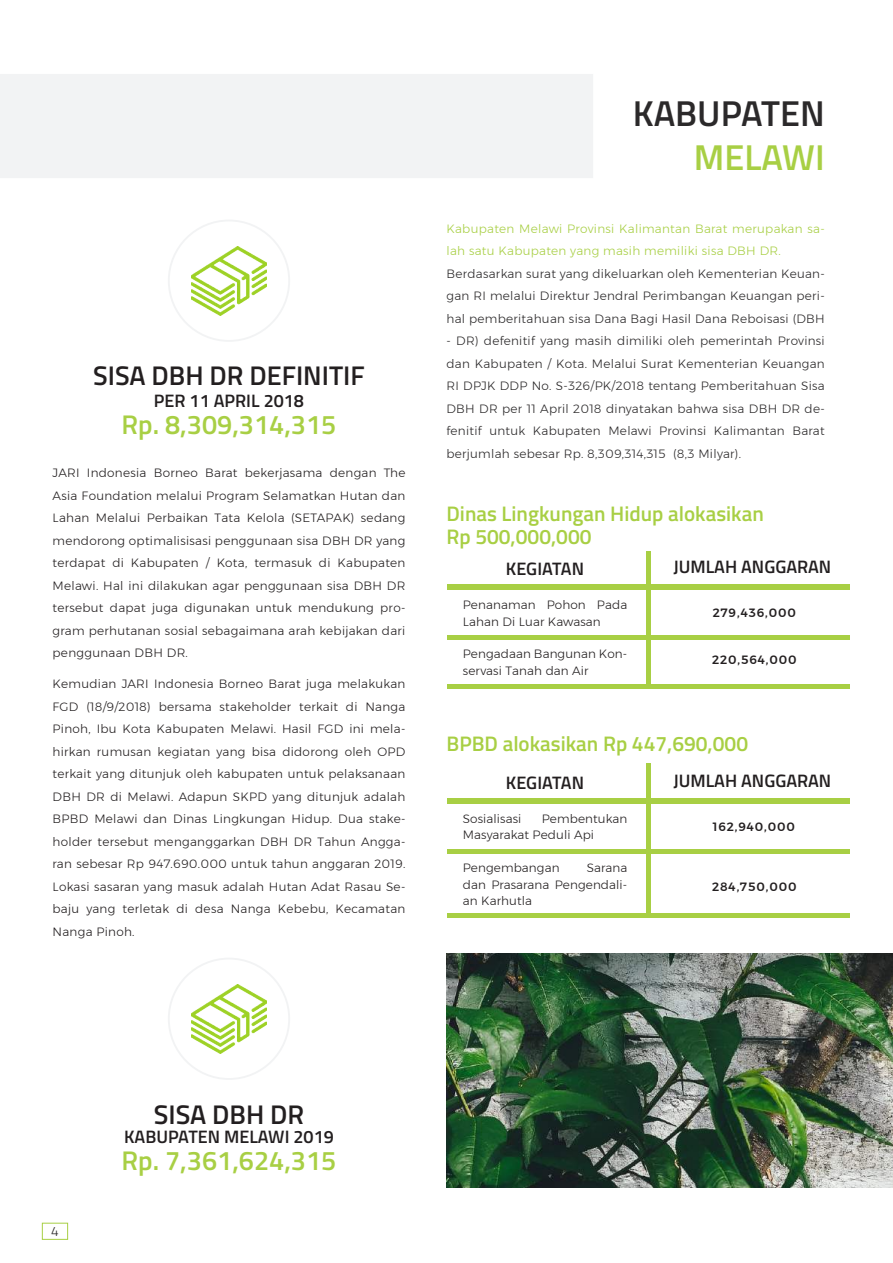
<style>
.page{position:relative;width:893px;height:1263px;background:#fff}
.page>*{position:absolute;margin:0;border:0;box-sizing:border-box;transform-origin:0 0}
.t1{font:600 36px "Titillium";color:#2b292a}
.t2{font:600 36px "Titillium";color:#a8cf44}
.t3{font:600 27px "Titillium";color:#a8cf44}
.t4{font:600 27px "Titillium";color:#231f20}
.t5{font:600 21px/22.5px "Titillium";color:#a8cf44}
.t6{font:600 18px "Titillium";color:#231f20}
.t7{font:300 13.5px "Titillium";color:#2b292a}
.t8{font:300 12px/22.5px "Montserrat";letter-spacing:.01em;color:#231f20;text-align:justify}
.t9{font:300 12px/22.5px "Montserrat";letter-spacing:.025em;color:#2b292a;text-align:justify}
.t10{font:300 12px/22.5px "Montserrat";letter-spacing:.025em;color:#a8cf44}
.t11{font:500 12px "Montserrat";letter-spacing:.075em;color:#231f20}
</style>
<div class="page">
<div style="left:42px;top:1223px;width:26px;height:17px;border:1px solid #a8cf44"></div>
<div style="left:1px;top:75px;width:591px;height:102px;background:#f2f3f4"></div>
<div style="left:0;top:74px;width:593px;height:104px;border:2px solid #f2f3f4"></div>
<img style="left:446px;top:953px;width:447px;height:234px">
<div style="left:168px;top:220px;width:122px;height:122px;border:2px solid #f2f3f4;border-radius:50%"></div>
<img style="left:192px;top:246px;width:74px;height:69px">
<div style="left:168px;top:958px;width:122px;height:122px;border:2px solid #f2f3f4;border-radius:50%"></div>
<img style="left:192px;top:984px;width:74px;height:69px">
<div style="left:447px;top:585px;width:403px;height:5px;background:#a8cf44"></div>
<div style="left:447px;top:798px;width:403px;height:6px;background:#a8cf44"></div>
<hr style="left:447px;top:635px;width:403px;height:4px;background:#a8cf44">
<hr style="left:447px;top:849px;width:403px;height:4px;background:#a8cf44">
<div style="left:447px;top:684px;width:403px;height:5px;background:#a8cf44"></div>
<div style="left:447px;top:913px;width:403px;height:5px;background:#a8cf44"></div>
<div style="left:646px;top:551px;width:5px;height:138px;background:#a8cf44"></div>
<div style="left:646px;top:763px;width:5px;height:155px;background:#a8cf44"></div>
<h2 class="t4" style="left:93px;top:356px;width:273px">SISA DBH DR DEFINITIF</h2>
<h3 class="t6" style="left:154px;top:387px;width:152px">PER 11 APRIL 2018</h3>
<h2 class="t3" style="left:122px;top:404px;width:216px">Rp. 8,309,314,315</h2>
<p class="t8" style="left:53px;top:462px;width:354px">JARI Indonesia Borneo Barat bekerjasama dengan The Asia Foundation melalui Program Selamatkan Hutan dan Lahan Melalui Perbaikan Tata Kelola (SETAPAK) sedang mendorong optimalisisasi penggunaan sisa DBH DR yang terdapat di Kabupaten / Kota, termasuk di Kabupaten Melawi. Hal ini dilakukan agar penggunaan sisa DBH DR tersebut dapat juga digunakan untuk mendukung pro&shy;gram perhutanan sosial sebagaimana arah kebijakan dari penggunaan DBH DR.</p>
<p class="t8" style="left:53px;top:673px;width:354px">Kemudian JARI Indonesia Borneo Barat juga melakukan FGD (18/9/2018) bersama stakeholder terkait di Nanga Pinoh, Ibu Kota Kabupaten Melawi. Hasil FGD ini mela&shy;hirkan rumusan kegiatan yang bisa didorong oleh OPD terkait yang ditunjuk oleh kabupaten untuk pelaksanaan DBH DR di Melawi. Adapun SKPD yang ditunjuk adalah BPBD Melawi dan Dinas Lingkungan Hidup. Dua stake&shy;holder tersebut menganggarkan DBH DR Tahun Angga&shy;ran sebesar Rp 947.690.000 untuk tahun anggaran 2019.<br>Lokasi sasaran yang masuk adalah Hutan Adat Rasau Se&shy;baju yang terletak di desa Nanga Kebebu, Kecamatan Nanga Pinoh.</p>
<h1 class="t1" style="left:633px;top:87px;width:194px">KABUPATEN</h1>
<h1 class="t2" style="left:694px;top:130px;width:132px">MELAWI</h1>
<p class="t10" style="left:446px;top:217px;width:380px">Kabupaten Melawi Provinsi Kalimantan Barat merupakan sa&shy;lah satu Kabupaten yang masih memiliki sisa DBH DR.</p>
<p class="t9" style="left:446px;top:262px;width:380px">Berdasarkan surat yang dikeluarkan oleh Kementerian Keuan&shy;gan RI melalui Direktur Jendral Perimbangan Keuangan peri&shy;hal pemberitahuan sisa Dana Bagi Hasil Dana Reboisasi (DBH</p>
<p class="t9" style="left:446px;top:329px;width:380px">- DR) defenitif yang masih dimiliki oleh pemerintah Provinsi dan Kabupaten / Kota. Melalui Surat Kementerian Keuangan RI DPJK DDP No. S-326/PK/2018 tentang Pemberitahuan Sisa DBH DR per 11 April 2018 dinyatakan bahwa sisa DBH DR de&shy;fenitif untuk Kabupaten Melawi Provinsi Kalimantan Barat berjumlah sebesar Rp. 8,309,314,315 (8,3 Milyar).</p>
<h3 class="t5" style="left:446px;top:502px;width:319px">Dinas Lingkungan Hidup alokasikan<br>Rp 500,000,000</h3>
<h3 class="t6" style="left:506px;top:555px;width:80px">KEGIATAN</h3>
<p class="t8" style="left:463px;top:596px;width:166px;line-height:16.5px">Penanaman Pohon Pada<br>Lahan Di Luar Kawasan</p>
<p class="t8" style="left:463px;top:646px;width:166px;line-height:16.5px">Pengadaan Bangunan Kon&shy;servasi Tanah dan Air</p>
<h3 class="t6" style="left:673px;top:553px;width:159px">JUMLAH ANGGARAN</h3>
<p class="t11" style="left:713px;top:603px;width:85px">279,436,000</p>
<p class="t11" style="left:712px;top:650px;width:86px">220,564,000</p>
<h3 class="t5" style="left:446px;top:732px;width:303px">BPBD alokasikan Rp 447,690,000</h3>
<h3 class="t6" style="left:506px;top:769px;width:80px">KEGIATAN</h3>
<p class="t8" style="left:463px;top:807px;width:60px">Sosialisasi</p>
<p class="t8" style="left:463px;top:810px;width:166px;line-height:16.5px;text-indent:79px">Pembentukan<br>Masyarakat Peduli Api</p>
<p class="t8" style="left:463px;top:856px;width:98px">Pengembangan</p>
<p class="t8" style="left:463px;top:859px;width:166px;line-height:16.5px;text-indent:124px">Sarana dan Prasarana Pengendali&shy;an Karhutla</p>
<h3 class="t6" style="left:673px;top:767px;width:159px">JUMLAH ANGGARAN</h3>
<p class="t11" style="left:713px;top:817px;width:84px">162,940,000</p>
<p class="t11" style="left:712px;top:877px;width:86px">284,750,000</p>
<p class="t7" style="left:51px;top:1221px;width:9px">4</p>
<h2 class="t4" style="left:154px;top:1094px;width:152px">SISA DBH DR</h2>
<h3 class="t6" style="left:124px;top:1123px;width:211px">KABUPATEN MELAWI 2019</h3>
<h2 class="t3" style="left:122px;top:1140px;width:216px">Rp. 7,361,624,315</h2>
</div>
